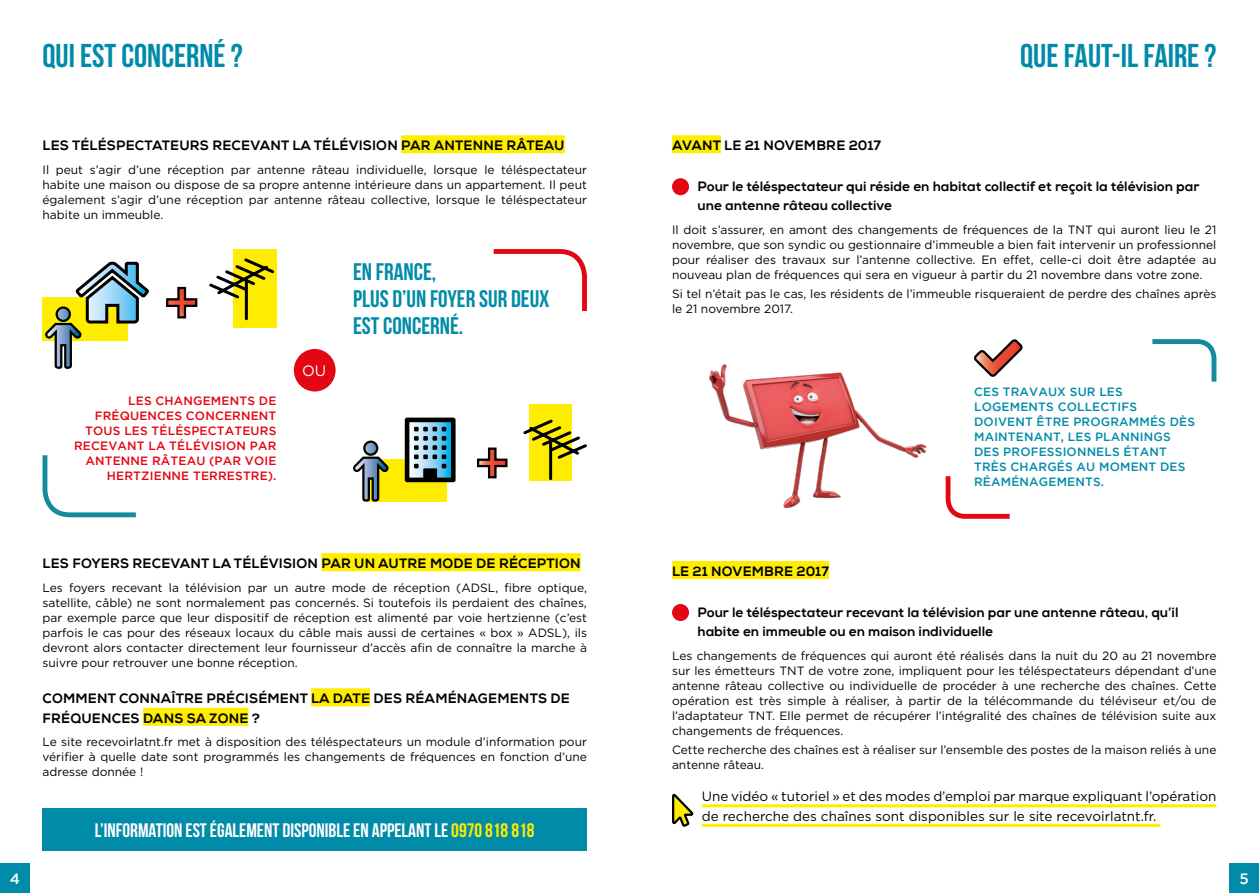
<style>
.page{position:relative;width:1259px;height:893px;background:#fff}
.page>*{position:absolute;margin:0;border:0;box-sizing:border-box;transform-origin:0 0}
.t1{font:33px "Bebas Neue";color:#008ba9}
.t2{font:24px/27px "Bebas Neue";color:#008ba9}
.t3{font:19.5px "Bebas Neue";color:#fff}
.t4{font:500 15px "Gotham";color:#fff}
.t5{font:15px "Gotham";color:#fff}
.t6{font:13.5px/19.5px "Nexa X Bold";color:#000}
.t7{font:13.5px/19.5px "Gotham";color:#000}
.t8{font:12px/15px "Gotham";color:#000;text-align:justify}
.t9{font:500 12px/15px "Gotham";letter-spacing:.015em;color:#008ba9}
.t10{font:500 12px/15px "Gotham";letter-spacing:.015em;color:#e30613;text-align:right}
.s1{color:#ffed00}
</style>
<div class="page">
<div style="left:1229px;top:863px;width:30px;height:30px;background:#008ba9"></div>
<div style="left:672px;top:135px;width:49px;height:18px;background:#ffed00"></div>
<div style="left:672px;top:561px;width:157px;height:18px;background:#ffed00"></div>
<hr style="left:702px;top:804px;width:514px;height:3px;background:#ffed00">
<hr style="left:702px;top:824px;width:458px;height:3px;background:#ffed00">
<div style="left:672px;top:178px;width:17px;height:17px;background:#e30613;border-radius:50%"></div>
<svg style="left:974px;top:339px;width:49px;height:38px"></svg>
<img style="left:710px;top:364px;width:215px;height:143px">
<div style="left:672px;top:604px;width:17px;height:17px;background:#e30613;border-radius:50%"></div>
<svg style="left:672px;top:793px;width:22px;height:34px"></svg>
<svg style="left:945px;top:476px;width:65px;height:43px"></svg>
<svg style="left:1152px;top:339px;width:65px;height:43px"></svg>
<div style="left:401px;top:135px;width:163px;height:18px;background:#ffed00"></div>
<div style="left:321px;top:553px;width:260px;height:18px;background:#ffed00"></div>
<div style="left:311px;top:688px;width:59px;height:18px;background:#ffed00"></div>
<div style="left:143px;top:708px;width:105px;height:18px;background:#ffed00"></div>
<div style="left:233px;top:249px;width:43px;height:78px;background:#ffed00"></div>
<svg style="left:43px;top:261px;width:106px;height:108px"></svg>
<svg style="left:209px;top:256px;width:68px;height:66px"></svg>
<svg style="left:166px;top:286px;width:32px;height:33px"></svg>
<div style="left:363px;top:459px;width:83px;height:43px;background:#ffed00"></div>
<div style="left:529px;top:404px;width:43px;height:77px;background:#ffed00"></div>
<svg style="left:523px;top:419px;width:64px;height:62px"></svg>
<svg style="left:477px;top:447px;width:31px;height:32px"></svg>
<svg style="left:405px;top:418px;width:50px;height:64px;background:#537a8b"></svg>
<svg style="left:353px;top:440px;width:36px;height:62px"></svg>
<div style="left:294px;top:349px;width:42px;height:42px;background:#e30613;border-radius:50%"></div>
<svg style="left:493px;top:249px;width:94px;height:62px"></svg>
<svg style="left:42px;top:455px;width:94px;height:63px"></svg>
<div style="left:43px;top:808px;width:544px;height:42px;background:#008ba9"></div>
<div style="left:0;top:863px;width:30px;height:30px;background:#008ba9"></div>
<h1 class="t1" style="left:43px;top:38px;width:202px">QUI EST CONCERNÉ ?</h1>
<p class="t6" style="left:43px;top:136px;width:523px">LES TÉLÉSPECTATEURS RECEVANT LA TÉLÉVISION PAR ANTENNE RÂTEAU</p>
<p class="t8" style="left:43px;top:162px;width:546px">Il peut s’agir d’une réception par antenne râteau individuelle, lorsque le téléspectateur habite une maison ou dispose de sa propre antenne intérieure dans un appartement. Il peut également s’agir d’une réception par antenne râteau collective, lorsque le téléspectateur habite un immeuble.</p>
<p class="t10" style="left:74px;top:393px;width:204px">LES CHANGEMENTS DE<br>FRÉQUENCES CONCERNENT<br>TOUS LES TÉLÉSPECTATEURS<br>RECEVANT LA TÉLÉVISION PAR<br>ANTENNE RÂTEAU (PAR VOIE<br>HERTZIENNE TERRESTRE).</p>
<p class="t5" style="left:302px;top:361px;width:26px">OU</p>
<h2 class="t2" style="left:353px;top:258px;width:198px">EN FRANCE,<br>PLUS D’UN FOYER SUR DEUX<br>EST CONCERNÉ.</h2>
<p class="t4" style="left:10px;top:870px;width:12px">4</p>
<p class="t6" style="left:43px;top:554px;width:539px">LES FOYERS RECEVANT LA TÉLÉVISION PAR UN AUTRE MODE DE RÉCEPTION</p>
<p class="t8" style="left:43px;top:580px;width:546px">Les foyers recevant la télévision par un autre mode de réception (ADSL, fibre optique, satellite, câble) ne sont normalement pas concernés. Si toutefois ils perdaient des chaînes, par exemple parce que leur dispositif de réception est alimenté par voie hertzienne (c’est parfois le cas pour des réseaux locaux du câble mais aussi de certaines « box » ADSL), ils devront alors contacter directement leur fournisseur d’accès afin de connaître la marche à suivre pour retrouver une bonne réception.</p>
<p class="t6" style="left:43px;top:689px;width:529px">COMMENT CONNAÎTRE PRÉCISÉMENT LA DATE DES RÉAMÉNAGEMENTS DE<br>FRÉQUENCES DANS SA ZONE ?</p>
<p class="t8" style="left:43px;top:734px;width:546px">Le site recevoirlatnt.fr met à disposition des téléspectateurs un module d’information pour vérifier à quelle date sont programmés les changements de fréquences en fonction d’une adresse donnée !</p>
<h3 class="t3" style="left:95px;top:819px;width:441px">L’INFORMATION EST ÉGALEMENT DISPONIBLE EN APPELANT LE <span class="s1">0970 818 818</span></h3>
<h1 class="t1" style="left:1020px;top:38px;width:198px">QUE FAUT-IL FAIRE ?</h1>
<p class="t6" style="left:672px;top:136px;width:210px">AVANT LE 21 NOVEMBRE 2017</p>
<p class="t6" style="left:697px;top:177px;width:503px">Pour le téléspectateur qui réside en habitat collectif et reçoit la télévision par une antenne râteau collective</p>
<p class="t8" style="left:672px;top:222px;width:546px">Il doit s’assurer, en amont des changements de fréquences de la TNT qui auront lieu le 21 novembre, que son syndic ou gestionnaire d’immeuble a bien fait intervenir un professionnel pour réaliser des travaux sur l’antenne collective. En effet, celle-ci doit être adaptée au nouveau plan de fréquences qui sera en vigueur à partir du 21 novembre dans votre zone.</p>
<p class="t8" style="left:672px;top:286px;width:546px">Si tel n’était pas le cas, les résidents de l’immeuble risqueraient de perdre des chaînes après le 21 novembre 2017.</p>
<p class="t9" style="left:974px;top:384px;width:222px">CES TRAVAUX SUR LES<br>LOGEMENTS COLLECTIFS<br>DOIVENT ÊTRE PROGRAMMÉS DÈS<br>MAINTENANT, LES PLANNINGS<br>DES PROFESSIONNELS ÉTANT<br>TRÈS CHARGÉS AU MOMENT DES<br>RÉAMÉNAGEMENTS.</p>
<p class="t6" style="left:672px;top:562px;width:158px">LE 21 NOVEMBRE 2017</p>
<p class="t6" style="left:697px;top:603px;width:482px">Pour le téléspectateur recevant la télévision par une antenne râteau, qu’il habite en immeuble ou en maison individuelle</p>
<p class="t8" style="left:672px;top:648px;width:546px">Les changements de fréquences qui auront été réalisés dans la nuit du 20 au 21 novembre sur les émetteurs TNT de votre zone, impliquent pour les téléspectateurs dépendant d’une antenne râteau collective ou individuelle de procéder à une recherche des chaînes. Cette opération est très simple à réaliser, à partir de la télécommande du téléviseur et/ou de l’adaptateur TNT. Elle permet de récupérer l’intégralité des chaînes de télévision suite aux changements de fréquences.</p>
<p class="t8" style="left:672px;top:742px;width:546px">Cette recherche des chaînes est à réaliser sur l’ensemble des postes de la maison reliés à une antenne râteau.</p>
<p class="t7" style="left:702px;top:786px;width:516px">Une vidéo « tutoriel » et des modes d’emploi par marque expliquant l’opération de recherche des chaînes sont disponibles sur le site recevoirlatnt.fr.</p>
<p class="t4" style="left:1239px;top:870px;width:11px">5</p>
</div>
